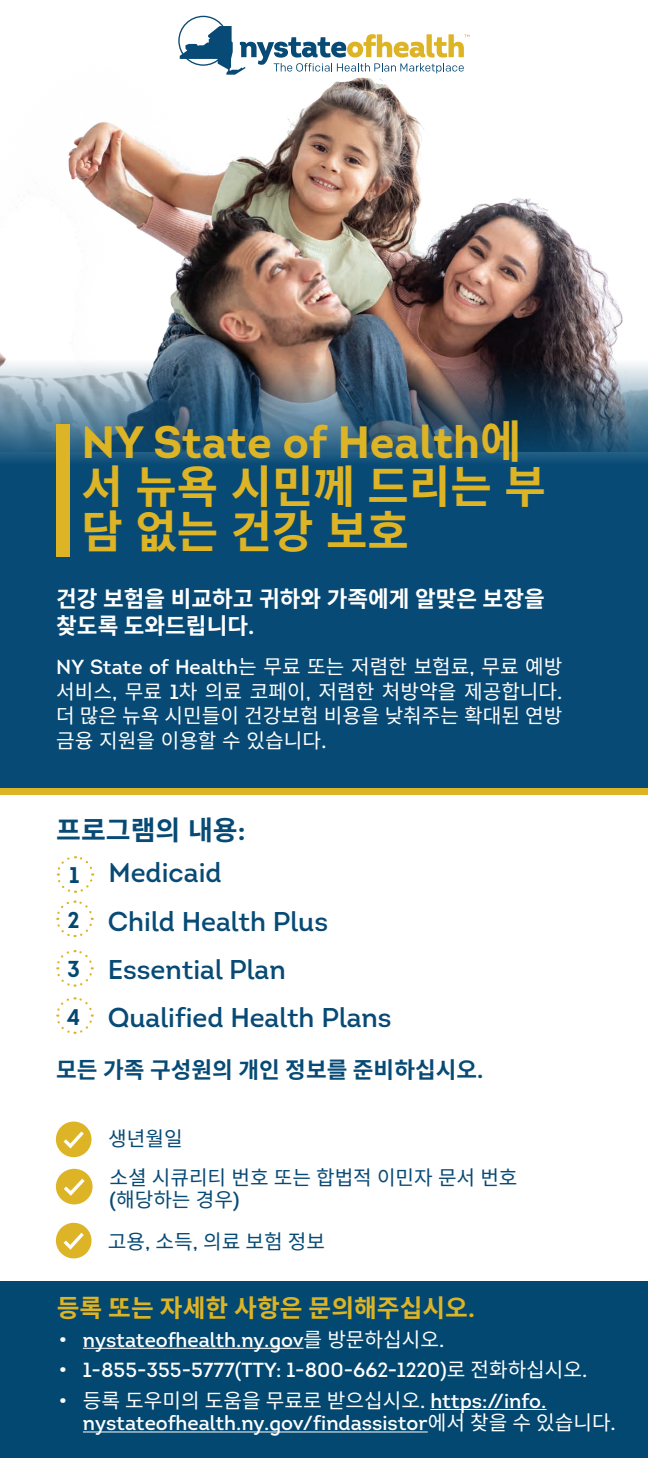
<style>
.page{position:relative;width:648px;height:1458px;background:#fff}
.page>*{position:absolute;margin:0;border:0;box-sizing:border-box;transform-origin:0 0}
.t1{font:700 45px/45px "Noto Sans CJ Kkr";color:#ddb425}
.t2{font:700 45px "Intro";color:#ddb425}
.t3{font:27px/48.1px "Intro";color:#074a75}
.t4{font:700 27px "Noto Sans CJ Kkr";color:#074a75}
.t5{font:700 24.75px "Noto Sans CJ Kkr";color:#ddb425}
.t6{font:700 22.5px/27px "Noto Sans CJ Kkr";color:#fff}
.t7{font:700 22.5px "Noto Sans CJ Kkr";color:#074a75}
.t8{font:20.25px "Intro";color:#fff}
.t9{font:20.25px/24.8px "Noto Sans CJ Kkr";color:#fff;text-align:justify}
.t10{font:20.25px/39.1px "Noto Sans CJ Kkr";color:#074a75}
.s1{font-family:"Noto Sans CJ Kkr"}
.s2{font-family:"Intro"}
.s3{font-weight:700;font-size:22.5px;color:#034871}
</style>
<div class="page">
<img style="left:0;top:77px;width:623px;height:282px">
<div style="left:0;top:486px;width:648px;height:303px;background:#074a75"></div>
<img style="left:0;top:359px;width:648px;height:133px">
<div style="left:56px;top:424px;width:13px;height:133px;background:#ddb425"></div>
<div style="left:0;top:789px;width:648px;height:6px;background:#ddb425"></div>
<div style="left:0;top:1281px;width:648px;height:177px;background:#034871"></div>
<hr style="left:83px;top:1348px;width:221px;height:1px;background:#fff">
<hr style="left:430px;top:1409px;width:117px;height:1px;background:#fff">
<hr style="left:83px;top:1431px;width:345px;height:1px;background:#fff">
<svg style="left:56px;top:1122px;width:36px;height:35px"></svg>
<svg style="left:56px;top:1169px;width:37px;height:35px"></svg>
<svg style="left:56px;top:1223px;width:36px;height:35px"></svg>
<svg style="left:56px;top:856px;width:39px;height:82px"></svg>
<svg style="left:56px;top:950px;width:38px;height:37px"></svg>
<svg style="left:56px;top:997px;width:38px;height:37px"></svg>
<svg style="left:178px;top:16px;width:292px;height:59px"></svg>
<h1 class="t2" style="left:81px;top:413px;width:442px">NY State of Health<span class="s1">에</span></h1>
<h1 class="t1" style="left:81px;top:465px;width:466px">서 뉴욕 시민께 드리는 부 담 없는 건강 보호</h1>
<p class="t6" style="left:56px;top:586px;width:490px">건강 보험을 비교하고 귀하와 가족에게 알맞은 보장을 찾도록 도와드립니다<span class="s2">.</span></p>
<p class="t8" style="left:56px;top:654px;width:508px">NY State of Health<span class="s1">는 무료 또는 저렴한 보험료</span>, <span class="s1">무료 예방</span></p>
<p class="t9" style="left:56px;top:679px;width:508px">서비스<span class="s2">,</span> 무료 <span class="s2">1</span>차 의료 코페이<span class="s2">,</span> 저렴한 처방약을 제공합니다<span class="s2">. </span>더 많은 뉴욕 시민들이 건강보험 비용을 낮춰주는 확대된 연방 금융 지원을 이용할 수 있습니다.</p>
<h2 class="t4" style="left:56px;top:815px;width:191px">프로그램의 내용<span class="s2">:</span></h2>
<h2 class="t3" style="left:69px;top:849px;width:154px"><span class="s3">1</span> Medicaid</h2>
<h2 class="t3" style="left:67px;top:898px;width:326px"><span class="s3">2</span> Child Health Plus<br><span class="s3">3</span> Essential Plan<br><span class="s3">4</span> Qualified Health Plans</h2>
<p class="t7" style="left:56px;top:1057px;width:429px">모든 가족 구성원의 개인 정보를 준비하십시오<span class="s2">.</span></p>
<p class="t10" style="left:108px;top:1119px;width:411px">생년월일<br>소셜 시큐리티 번호 또는 합법적 이민자 문서 번호</p>
<p class="t10" style="left:108px;top:1180px;width:219px;line-height:41.2px"><span class="s2">(</span>해당하는 경우<span class="s2">)<br></span>고용<span class="s2">,</span> 소득<span class="s2">,</span> 의료 보험 정보</p>
<p class="t5" style="left:57px;top:1294px;width:420px">등록 또는 자세한 사항은 문의해주십시오<span class="s2">.</span></p>
<p class="t8" style="left:59px;top:1327px;width:387px">• nystateofhealth.ny.gov<span class="s1">를 방문하십시오</span>.</p>
<p class="t8" style="left:59px;top:1358px;width:530px">• 1-855-355-5777(TTY: 1-800-662-1220)<span class="s1">로 전화하십시오</span>.</p>
<p class="t9" style="left:59px;top:1389px;width:489px"><span class="s2">•</span> 등록 도우미의 도움을 무료로 받으십시오<span class="s2">. https://info.</span></p>
<p class="t8" style="left:83px;top:1411px;width:534px">nystateofhealth.ny.gov/findassistor<span class="s1">에서 찾을 수 있습니다</span>.</p>
</div>
